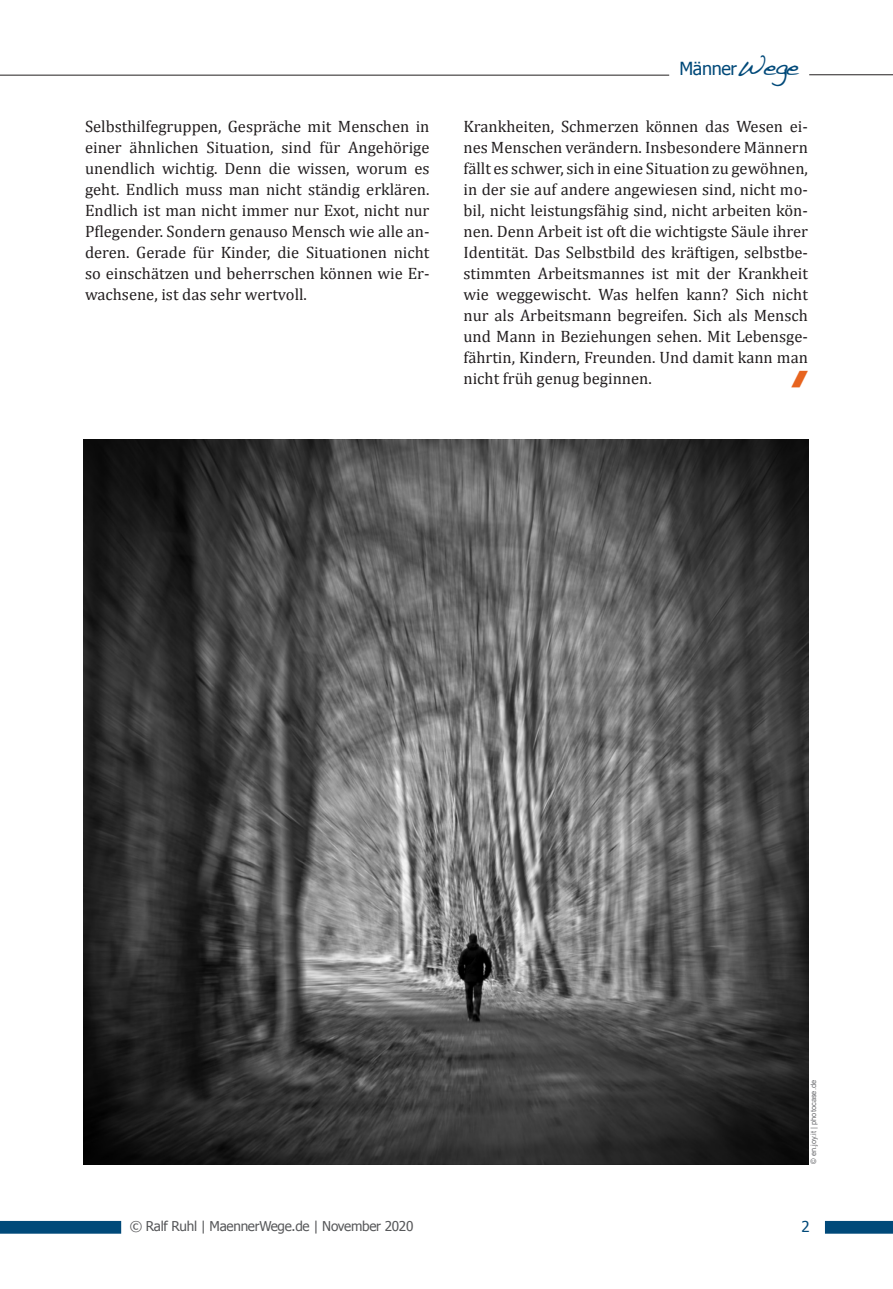
<style>
.page{position:relative;width:893px;height:1289px;background:#fff}
.page>*{position:absolute;margin:0;border:0;box-sizing:border-box;transform-origin:0 0}
.t1{font:18px "Tahoma";letter-spacing:-.02em;color:#004979}
.Lauftext_Cambria{font:16.5px/21px "Cambria";color:#231f20;text-align:justify}
.t2{font:15px "Tahoma";color:#004979}
.t3{font:13.5px "Tahoma";letter-spacing:-.02em;color:#57585a}
.t4{font:7.5px "Arial";color:#6c6d70}
.s1{font-family:"Handwriting Dakota";font-size:27px}
</style>
<div class="page">
<svg style="left:0;top:1220px;width:121px;height:13px"></svg>
<svg style="left:825px;top:1220px;width:68px;height:13px"></svg>
<hr style="left:809px;top:74px;width:84px;height:1px;background:#231f20">
<hr style="left:0;top:75px;width:669px;height:1px;background:#231f20">
<img style="left:84px;top:439px;width:724px;height:724px">
<p class="t1" style="left:679px;top:57px;width:121px">Männer<span class="s1">Wege</span></p>
<p class="Lauftext_Cambria" style="left:85px;top:116px;width:346px">Selbsthilfegruppen, Gespräche mit Menschen in einer ähnlichen Situation, sind für Angehörige unendlich wichtig. Denn die wissen, worum es geht. Endlich muss man nicht ständig erklären.<br>Endlich ist man nicht immer nur Exot, nicht nur Pflegender. Sondern genauso Mensch wie alle an&shy;deren. Gerade für Kinder, die Situationen nicht so einschätzen und beherrschen können wie Er&shy;wachsene, ist das sehr wertvoll.</p>
<p class="Lauftext_Cambria" style="left:463px;top:116px;width:346px">Krankheiten, Schmerzen können das Wesen ei&shy;nes Menschen verändern. Insbesondere Männern fällt es schwer, sich in eine Situation zu gewöhnen, in der sie auf andere angewiesen sind, nicht mo&shy;bil, nicht leistungsfähig sind, nicht arbeiten kön&shy;nen. Denn Arbeit ist oft die wichtigste Säule ihrer Identität. Das Selbstbild des kräftigen, selbstbe&shy;stimmten Arbeitsmannes ist mit der Krankheit wie weggewischt. Was helfen kann? Sich nicht nur als Arbeitsmann begreifen. Sich als Mensch und Mann in Beziehungen sehen. Mit Lebensge&shy;fährtin, Kindern, Freunden. Und damit kann man nicht früh genug beginnen.</p>
<p class="t4" style="left:808px;top:1163px;width:86px;rotate:-90deg">© en.joy.it | photocase.de</p>
<p class="t3" style="left:130px;top:1217px;width:285px">© Ralf Ruhl | MaennerWege.de | November 2020</p>
<p class="t2" style="left:801px;top:1217px;width:10px">2</p>
</div>
